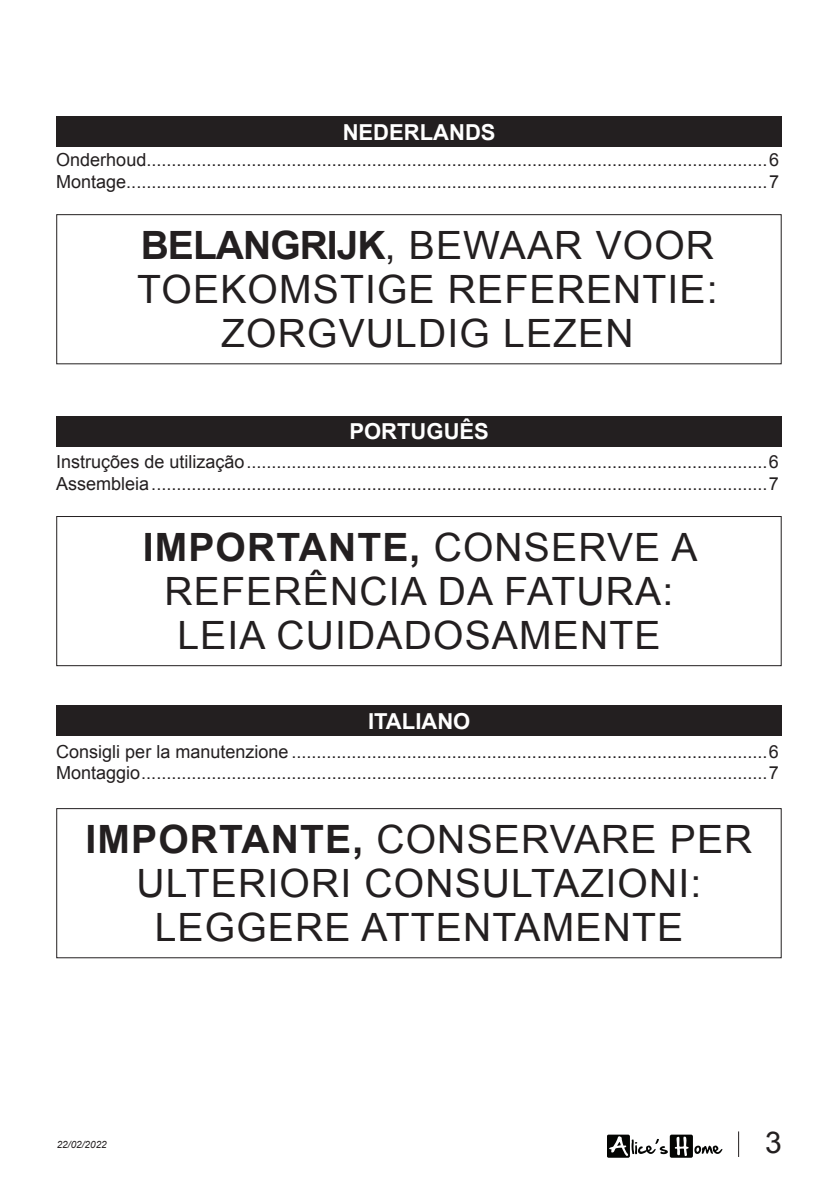
<style>
.page{position:relative;width:840px;height:1191px;background:#fff}
.page>*{position:absolute;margin:0;border:0;box-sizing:border-box;transform-origin:0 0}
.t1{font:39px/44px "Arial";letter-spacing:.03em;color:#231f20;text-align:center}
.t2{font:30px "Arial";color:#231f20}
.t3{font:700 22px "Arial";color:#fff}
.t4{font:18px/21.6px "Arial";color:#231f20}
.t5{font:italic 10px "Arial";color:#231f20}
.s1{font-weight:700}
</style>
<div class="page">
<svg style="left:607px;top:1134px;width:114px;height:23px"></svg>
<div style="left:56px;top:117px;width:725px;height:30px;background:#231f20"></div>
<div style="left:56px;top:214px;width:725px;height:150px;border:1px solid #231f20"></div>
<div style="left:56px;top:415px;width:725px;height:31px;background:#231f20"></div>
<div style="left:56px;top:516px;width:725px;height:150px;border:1px solid #231f20"></div>
<div style="left:56px;top:705px;width:725px;height:31px;background:#231f20"></div>
<div style="left:56px;top:808px;width:725px;height:150px;border:1px solid #231f20"></div>
<p class="t3" style="left:342px;top:118px;width:154px">NEDERLANDS</p>
<p class="t4" style="left:56px;top:149px;width:723px">Onderhoud............................................................................................................................6<br>Montage................................................................................................................................7</p>
<h1 class="t1" style="left:137px;top:224px;width:581px"><span class="s1">BELANGRIJK</span>, BEWAAR VOOR<br>TOEKOMSTIGE REFERENTIE:<br>ZORGVULDIG LEZEN</h1>
<p class="t3" style="left:349px;top:417px;width:141px">PORTUGUÊS</p>
<p class="t4" style="left:56px;top:451px;width:723px">Instruções de utilização........................................................................................................6<br>Assembleia...........................................................................................................................7</p>
<h1 class="t1" style="left:143px;top:526px;width:556px"><span class="s1">IMPORTANTE,</span> CONSERVE A<br>REFERÊNCIA DA FATURA:<br>LEIA CUIDADOSAMENTE</h1>
<p class="t3" style="left:368px;top:706px;width:104px">ITALIANO</p>
<p class="t4" style="left:56px;top:740px;width:723px">Consigli per la manutenzione ...............................................................................................6<br>Montaggio.............................................................................................................................7</p>
<h1 class="t1" style="left:85px;top:818px;width:668px"><span class="s1">IMPORTANTE,</span> CONSERVARE PER<br>ULTERIORI CONSULTAZIONI:<br>LEGGERE ATTENTAMENTE</h1>
<p class="t5" style="left:57px;top:1137px;width:52px">22/02/2022</p>
<h2 class="t2" style="left:764px;top:1123px;width:18px">3</h2>
</div>
